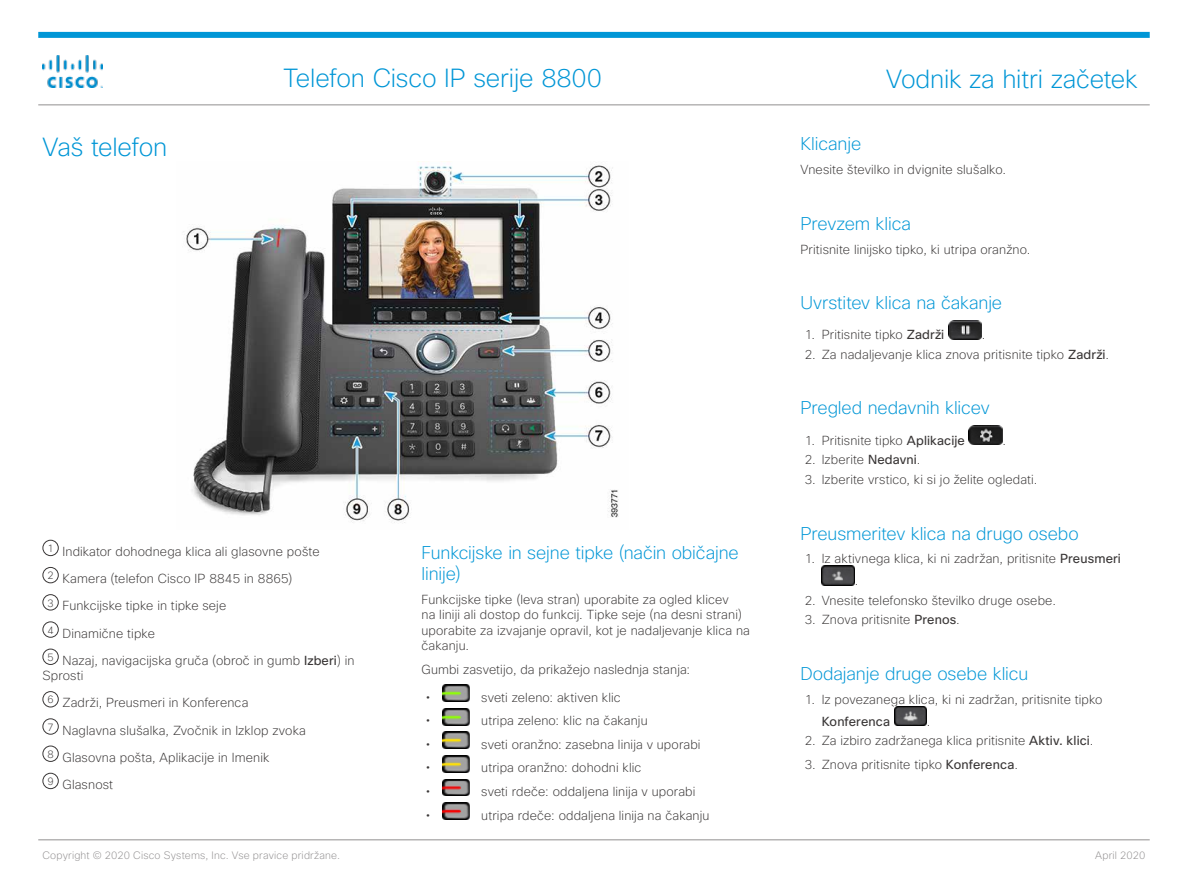
<style>
.page{position:relative;width:1188px;height:893px;background:#fff}
.page>*{position:absolute;margin:0;border:0;box-sizing:border-box;transform-origin:0 0}
.t1{font:200 25.5px "Cisco Sans";letter-spacing:-.01em;color:#0096d6}
.t2{font:200 18px/21.6px "Cisco Sans";letter-spacing:-.005em;color:#0096d6}
.t3{font:200 12.75px/27.2px "Cisco Sans";letter-spacing:.01em;color:#393636}
.t4{font:12.75px "Cisco Sans";letter-spacing:.01em;color:#393636}
.t5{font:200 10.5px "Cisco Sans";letter-spacing:.02em;color:#918f90}
.s1{font-weight:400}
</style>
<div class="page">
<div style="left:38px;top:32px;width:1112px;height:6px;background:#0096d6"></div>
<hr style="left:38px;top:104px;width:1112px;height:1px;background:#918f90">
<hr style="left:38px;top:839px;width:1112px;height:1px;background:#918f90">
<img style="left:43px;top:55px;width:60px;height:32px">
<img style="left:183px;top:165px;width:436px;height:358px">
<div style="left:43px;top:540px;width:16px;height:16px;border:1px solid #393636;border-radius:50%"></div>
<div style="left:43px;top:567px;width:16px;height:16px;border:1px solid #393636;border-radius:50%"></div>
<div style="left:43px;top:594px;width:16px;height:16px;border:1px solid #393636;border-radius:50%"></div>
<div style="left:43px;top:621px;width:16px;height:17px;border:1px solid #393636;border-radius:50%"></div>
<div style="left:43px;top:649px;width:16px;height:16px;border:1px solid #393636;border-radius:50%"></div>
<div style="left:43px;top:691px;width:16px;height:16px;border:1px solid #393636;border-radius:50%"></div>
<div style="left:43px;top:718px;width:16px;height:17px;border:1px solid #393636;border-radius:50%"></div>
<div style="left:43px;top:746px;width:16px;height:16px;border:1px solid #393636;border-radius:50%"></div>
<div style="left:43px;top:773px;width:16px;height:16px;border:1px solid #393636;border-radius:50%"></div>
<img style="left:443px;top:685px;width:27px;height:16px">
<img style="left:443px;top:708px;width:27px;height:17px">
<img style="left:443px;top:732px;width:27px;height:17px">
<img style="left:443px;top:755px;width:27px;height:17px">
<img style="left:443px;top:779px;width:27px;height:17px">
<img style="left:443px;top:803px;width:27px;height:16px">
<img style="left:948px;top:320px;width:34px;height:19px">
<img style="left:969px;top:425px;width:33px;height:20px">
<img style="left:822px;top:566px;width:33px;height:19px">
<img style="left:894px;top:706px;width:33px;height:20px">
<h1 class="t1" style="left:43px;top:131px;width:126px">Vaš telefon</h1>
<h1 class="t1" style="left:284px;top:62px;width:320px">Telefon Cisco IP serije 8800</h1>
<h1 class="t1" style="left:886px;top:63px;width:253px">Vodnik za hitri začetek</h1>
<h2 class="t2" style="left:801px;top:134px;width:62px">Klicanje</h2>
<p class="t3" style="left:801px;top:156px;width:207px">Vnesite številko in dvignite slušalko.</p>
<h2 class="t2" style="left:801px;top:213px;width:112px">Prevzem klica</h2>
<p class="t3" style="left:801px;top:236px;width:232px">Pritisnite linijsko tipko, ki utripa oranžno.</p>
<h2 class="t2" style="left:801px;top:293px;width:203px">Uvrstitev klica na čakanje</h2>
<p class="t3" style="left:805px;top:322px;width:141px">1. Pritisnite tipko <span class="s1">Zadrži</span></p>
<p class="t3" style="left:982px;top:322px;width:5px">.</p>
<p class="t3" style="left:805px;top:341px;width:306px">2. Za nadaljevanje klica znova pritisnite tipko <span class="s1">Zadrži</span>.</p>
<h2 class="t2" style="left:801px;top:398px;width:191px">Pregled nedavnih klicev</h2>
<p class="t3" style="left:805px;top:427px;width:162px">1. Pritisnite tipko <span class="s1">Aplikacije</span></p>
<p class="t3" style="left:1002px;top:427px;width:5px">.</p>
<p class="t3" style="left:805px;top:447px;width:117px">2. Izberite <span class="s1">Nedavni</span>.</p>
<p class="t3" style="left:805px;top:466px;width:234px">3. Izberite vrstico, ki si jo želite ogledati.</p>
<p class="t3" style="left:47px;top:538px;width:309px"><sup>1</sup> Indikator dohodnega klica ali glasovne pošte<br><sup>2</sup> Kamera (telefon Cisco IP 8845 in 8865)<br><sup>3</sup> Funkcijske tipke in tipke seje<br><sup>4</sup> Dinamične tipke<br><sup>5</sup> Nazaj, navigacijska gruča (obroč in gumb <span class="s1">Izberi</span>) in</p>
<p class="t3" style="left:47px;top:662px;width:260px;text-indent:-5px">Sprosti<br><sup>6</sup> Zadrži, Preusmeri in Konferenca<br><sup>7</sup> Naglavna slušalka, Zvočnik in Izklop zvoka<br><sup>8</sup> Glasovna pošta, Aplikacije in Imenik<br><sup>9</sup> Glasnost</p>
<h2 class="t2" style="left:422px;top:542px;width:319px">Funkcijske in sejne tipke (način običajne linije)</h2>
<p class="t3" style="left:422px;top:592px;width:330px;line-height:15.3px">Funkcijske tipke (leva stran) uporabite za ogled klicev<br>na liniji ali dostop do funkcij. Tipke seje (na desni strani) uporabite za izvajanje opravil, kot je nadaljevanje klica na čakanju.</p>
<p class="t3" style="left:481px;top:656px;width:210px;line-height:27.9px;text-indent:-60px">Gumbi zasvetijo, da prikažejo naslednja stanja: sveti zeleno: aktiven klic</p>
<p class="t3" style="left:481px;top:709px;width:230px;line-height:23.5px">utripa zeleno: klic na čakanju<br>sveti oranžno: zasebna linija v uporabi utripa oranžno: dohodni klic<br>sveti rdeče: oddaljena linija v uporabi utripa rdeče: oddaljena linija na čakanju</p>
<h2 class="t2" style="left:801px;top:523px;width:280px">Preusmeritev klica na drugo osebo</h2>
<p class="t3" style="left:855px;top:548px;width:268px;line-height:21.9px;text-indent:-50px">1. Iz aktivnega klica, ki ni zadržan, pritisnite <span class="s1">Preusmeri </span>.</p>
<p class="t3" style="left:805px;top:587px;width:253px">2. Vnesite telefonsko številko druge osebe.</p>
<p class="t3" style="left:805px;top:607px;width:157px">3. Znova pritisnite <span class="s1">Prenos</span>.</p>
<h2 class="t2" style="left:801px;top:663px;width:229px">Dodajanje druge osebe klicu</h2>
<p class="t3" style="left:805px;top:686px;width:299px">1. Iz povezanega klica, ki ni zadržan, pritisnite tipko</p>
<p class="t4" style="left:822px;top:713px;width:70px">Konferenca</p>
<p class="t3" style="left:927px;top:708px;width:5px">.</p>
<p class="t3" style="left:805px;top:728px;width:290px">2. Za izbiro zadržanega klica pritisnite <span class="s1">Aktiv. klici</span>.</p>
<p class="t3" style="left:805px;top:752px;width:215px">3. Znova pritisnite tipko <span class="s1">Konferenca</span>.</p>
<p class="t5" style="left:43px;top:848px;width:299px">Copyright © 2020 Cisco Systems, Inc. Vse pravice pridržane.</p>
<p class="t5" style="left:1095px;top:848px;width:52px">April 2020</p>
</div>
